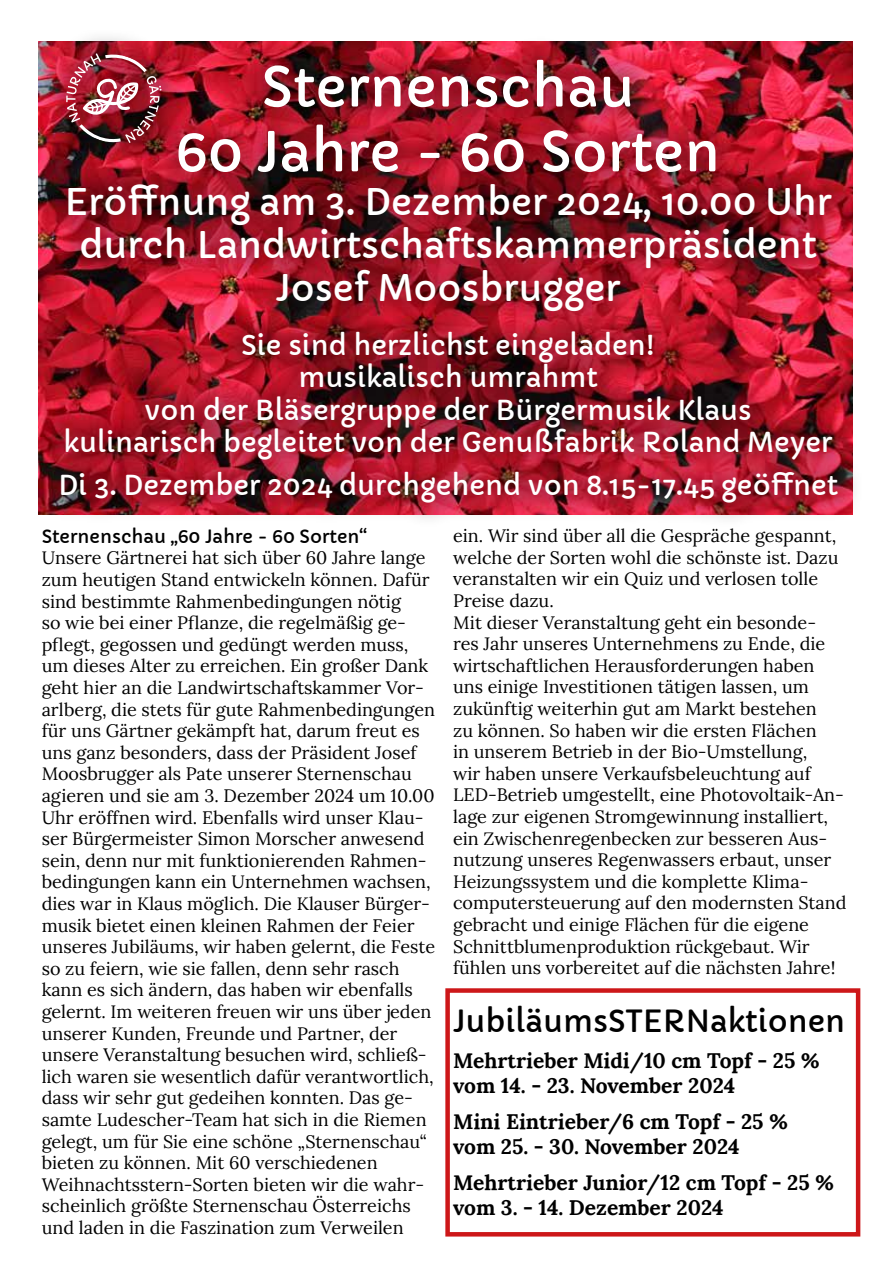
<style>
.page{position:relative;width:893px;height:1263px;background:#fff}
.page>*{position:absolute;margin:0;border:0;box-sizing:border-box;transform-origin:0 0}
.t1{font:54px/64.8px "Capriola";color:#fff;text-align:center}
.t2{font:36px/43.2px "Capriola";color:#fff;text-align:center}
.t3{font:30px "Capriola";color:#000}
.t4{font:27px/32.4px "Capriola";color:#fff;text-align:center}
.t5{font:700 21px/25.2px "Lora";color:#000}
.t6{font:18px/21.6px "Lora";color:#000}
.t7{font:18px "Capriola";color:#000}
</style>
<div class="page">
<div style="left:34px;top:34px;width:830px;height:496px;background:#000;opacity:.3"></div>
<div style="left:39px;top:27px;width:149px;height:142px;background:#000;opacity:.3"></div>
<img style="left:64px;top:44px;width:99px;height:109px">
<div style="left:445px;top:988px;width:415px;height:248px;border:4px solid #cd1719"></div>
<h1 class="t1" style="left:176px;top:55px;width:546px">Sternenschau<br>60 Jahre - 60 Sorten</h1>
<h2 class="t2" style="left:64px;top:180px;width:769px">Eröffnung am 3. Dezember 2024, 10.00 Uhr durch Landwirtschaftskammerpräsident<br>Josef Moosbrugger</h2>
<h3 class="t4" style="left:63px;top:329px;width:771px">Sie sind herzlichst eingeladen!<br>musikalisch umrahmt<br>von der Bläsergruppe der Bürgermusik Klaus<br>kulinarisch begleitet von der Genußfabrik Roland Meyer</h3>
<h3 class="t4" style="left:58px;top:470px;width:782px">Di 3. Dezember 2024 durchgehend von 8.15-17.45 geöffnet</h3>
<p class="t7" style="left:42px;top:525px;width:327px">Sternenschau „60 Jahre - 60 Sorten“</p>
<p class="t6" style="left:42px;top:546px;width:395px">Unsere Gärtnerei hat sich über 60 Jahre lange zum heutigen Stand entwickeln können. Dafür sind bestimmte Rahmenbedingungen nötig<br>so wie bei einer Pflanze, die regelmäßig ge&shy;pflegt, gegossen und gedüngt werden muss, um dieses Alter zu erreichen. Ein großer Dank geht hier an die Landwirtschaftskammer Vor&shy;arlberg, die stets für gute Rahmenbedingungen für uns Gärtner gekämpft hat, darum freut es uns ganz besonders, dass der Präsident Josef Moosbrugger als Pate unserer Sternenschau agieren und sie am 3. Dezember 2024 um 10.00<br>Uhr eröffnen wird. Ebenfalls wird unser Klau&shy;ser Bürgermeister Simon Morscher anwesend sein, denn nur mit funktionierenden Rahmen&shy;bedingungen kann ein Unternehmen wachsen, dies war in Klaus möglich. Die Klauser Bürger&shy;musik bietet einen kleinen Rahmen der Feier unseres Jubiläums, wir haben gelernt, die Feste so zu feiern, wie sie fallen, denn sehr rasch kann es sich ändern, das haben wir ebenfalls gelernt. Im weiteren freuen wir uns über jeden unserer Kunden, Freunde und Partner, der unsere Veranstaltung besuchen wird, schließ&shy;lich waren sie wesentlich dafür verantwortlich, dass wir sehr gut gedeihen konnten. Das ge&shy;samte Ludescher-Team hat sich in die Riemen gelegt, um für Sie eine schöne „Sternenschau“ bieten zu können. Mit 60 verschiedenen Weihnachtsstern-Sorten bieten wir die wahr&shy;scheinlich größte Sternenschau Österreichs und laden in die Faszination zum Verweilen</p>
<p class="t6" style="left:453px;top:524px;width:395px">ein. Wir sind über all die Gespräche gespannt, welche der Sorten wohl die schönste ist. Dazu veranstalten wir ein Quiz und verlosen tolle Preise dazu.<br>Mit dieser Veranstaltung geht ein besonde-<br>res Jahr unseres Unternehmens zu Ende, die wirtschaftlichen Herausforderungen haben uns einige Investitionen tätigen lassen, um zukünftig weiterhin gut am Markt bestehen<br>zu können. So haben wir die ersten Flächen<br>in unserem Betrieb in der Bio-Umstellung,<br>wir haben unsere Verkaufsbeleuchtung auf LED-Betrieb umgestellt, eine Photovoltaik-An&shy;lage zur eigenen Stromgewinnung installiert, ein Zwischenregenbecken zur besseren Aus&shy;nutzung unseres Regenwassers erbaut, unser Heizungssystem und die komplette Klima&shy;computersteuerung auf den modernsten Stand gebracht und einige Flächen für die eigene Schnittblumenproduktion rückgebaut. Wir fühlen uns vorbereitet auf die nächsten Jahre!</p>
<h3 class="t3" style="left:453px;top:1002px;width:394px">JubiläumsSTERNaktionen</h3>
<p class="t5" style="left:453px;top:1045px;width:368px">Mehrtrieber Midi/10 cm Topf - 25 % vom 14. - 23. November 2024</p>
<p class="t5" style="left:453px;top:1107px;width:336px">Mini Eintrieber/6 cm Topf - 25 % vom 25. - 30. November 2024</p>
<p class="t5" style="left:453px;top:1168px;width:383px">Mehrtrieber Junior/12 cm Topf - 25 % vom 3. - 14. Dezember 2024</p>
</div>
